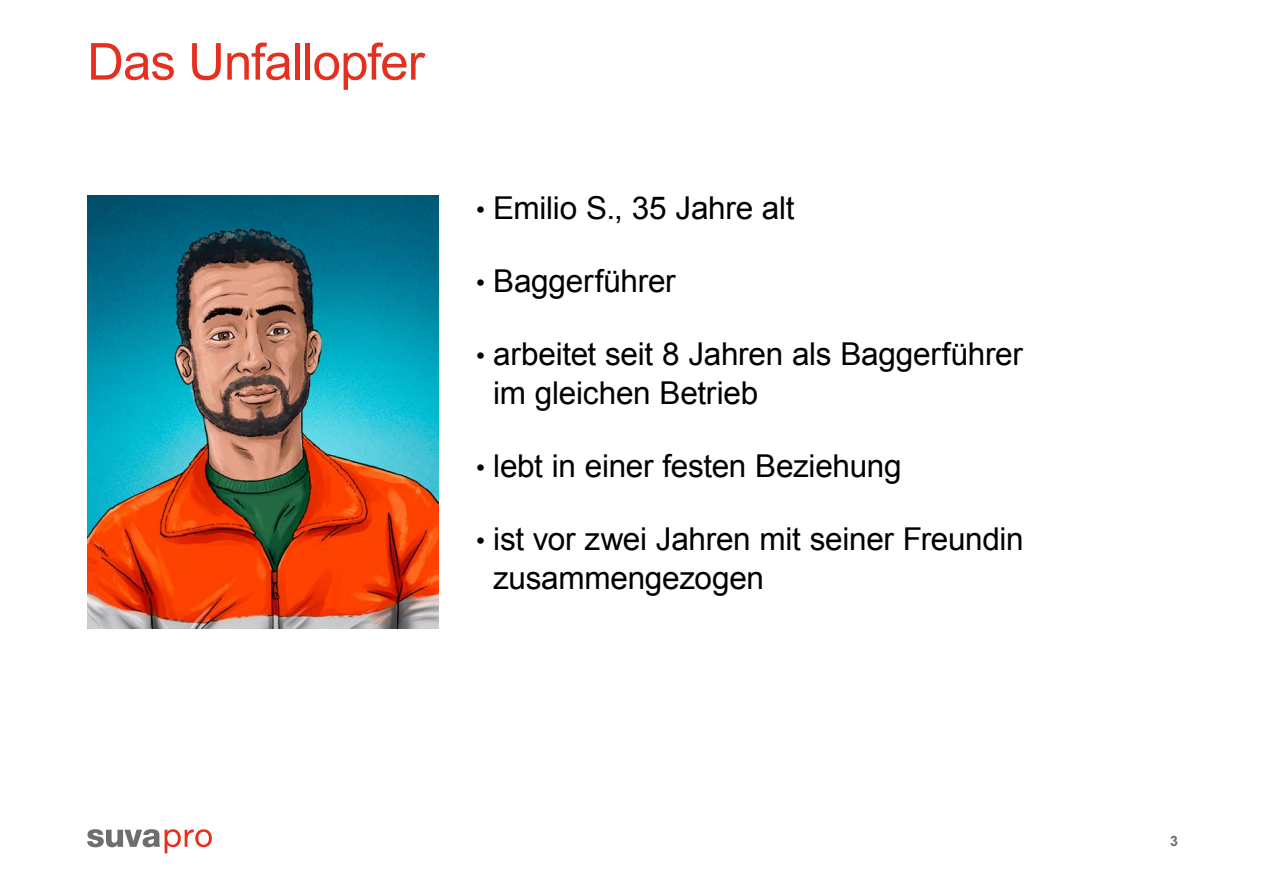
<style>
.page{position:relative;width:1263px;height:893px;background:#fff}
.page>*{position:absolute;margin:0;border:0;box-sizing:border-box;transform-origin:0 0}
.t1{font:51px "Arial";letter-spacing:-.02em;color:#e6301f}
.t2{font:31.5px/39px "Arial";letter-spacing:-.01em;color:#000}
.t3{font:700 14.25px "Arial";color:#6e6e6e}
.s1{font-family:"Helvetica Neue LT Std";font-weight:300;font-size:18px}
</style>
<div class="page">
<svg style="left:87px;top:829px;width:125px;height:24px"></svg>
<img style="left:87px;top:196px;width:351px;height:432px">
<h1 class="t1" style="left:87px;top:28px;width:339px">Das Unfallopfer</h1>
<p class="t2" style="left:476px;top:188px;width:320px"><span class="s1">•</span> Emilio S., 35 Jahre alt</p>
<p class="t2" style="left:476px;top:261px;width:201px"><span class="s1">•</span> Baggerführer</p>
<p class="t2" style="left:493px;top:334px;width:531px;text-indent:-17px"><span class="s1">•</span> arbeitet seit 8 Jahren als Baggerführer im gleichen Betrieb</p>
<p class="t2" style="left:476px;top:446px;width:427px"><span class="s1">•</span> lebt in einer festen Beziehung</p>
<p class="t2" style="left:493px;top:519px;width:532px;text-indent:-17px"><span class="s1">•</span> ist vor zwei Jahren mit seiner Freundin zusammengezogen</p>
<p class="t3" style="left:1170px;top:832px;width:9px">3</p>
</div>
